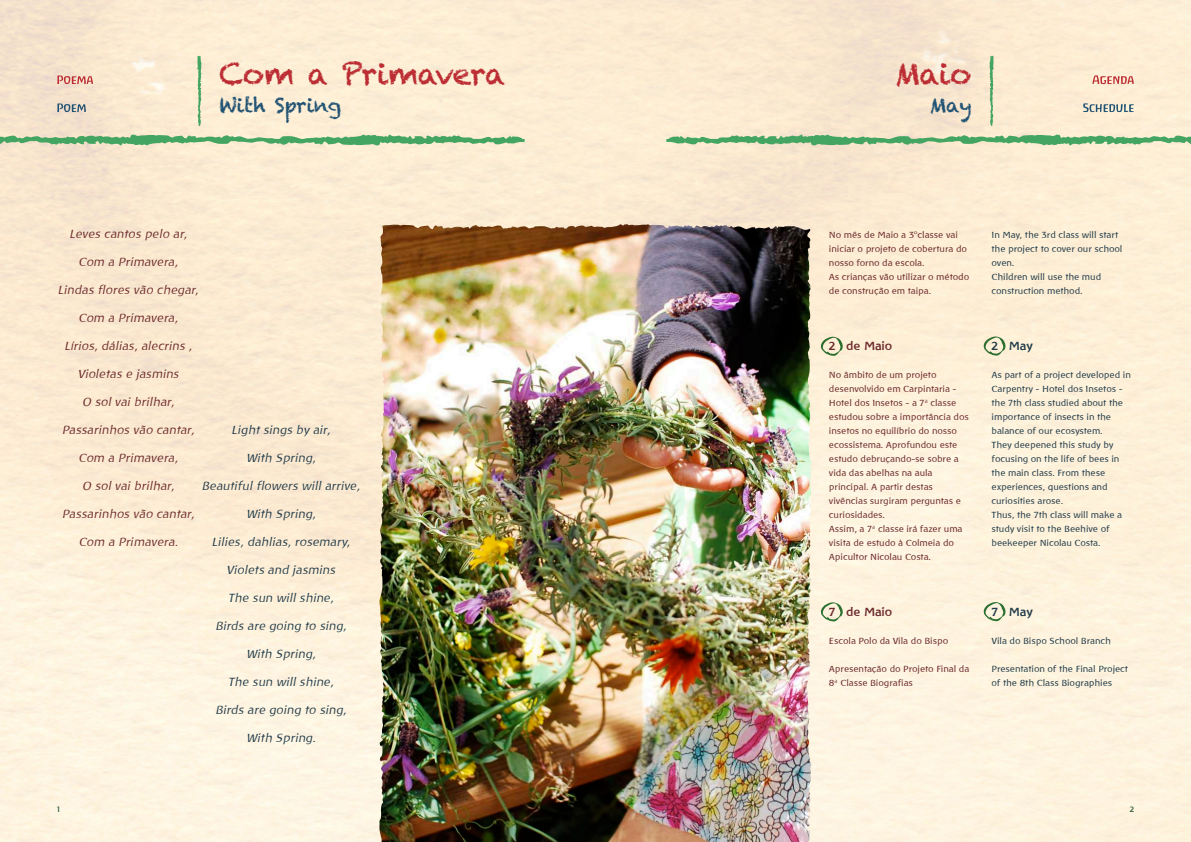
<style>
.page{position:relative;width:1191px;height:842px;background:#fff}
.page>*{position:absolute;margin:0;border:0;box-sizing:border-box;transform-origin:0 0}
.t1{font:30px "Chalkduster";letter-spacing:-.03em;color:#bc2d33}
.t2{font:20px "Chalkduster";letter-spacing:-.025em;color:#1f5172}
.t3{font:italic 12px "Baar Philos";color:#6b292b}
.t4{font:italic 12px "Baar Philos";color:#213b49}
.t5{font:700 12px "Baar Philos";color:#6b292b}
.t6{font:700 12px "Baar Philos";color:#213b49}
.t7{font:9px/14px "Baar Philos";color:#6b292b}
.t8{font:9px/14px "Baar Philos";color:#213b49}
.t9{font:700 8px "Baar Philos";color:#345f43}
</style>
<div class="page">
<img style="left:0;top:0;width:1191px;height:842px">
<img style="left:379px;top:225px;width:429px;height:617px">
<svg style="left:820px;top:337px;width:23px;height:19px"></svg>
<svg style="left:983px;top:336px;width:22px;height:20px"></svg>
<svg style="left:820px;top:602px;width:23px;height:19px"></svg>
<svg style="left:983px;top:602px;width:22px;height:19px"></svg>
<svg style="left:57px;top:76px;width:36px;height:8px"></svg>
<svg style="left:1092px;top:75px;width:41px;height:9px"></svg>
<svg style="left:57px;top:104px;width:29px;height:8px"></svg>
<svg style="left:1083px;top:103px;width:50px;height:9px"></svg>
<svg style="left:666px;top:134px;width:525px;height:12px"></svg>
<svg style="left:989px;top:56px;width:4px;height:70px"></svg>
<svg style="left:0;top:134px;width:524px;height:12px"></svg>
<svg style="left:197px;top:56px;width:5px;height:70px"></svg>
<h1 class="t1" style="left:219px;top:55px;width:288px">Com a Primavera</h1>
<h1 class="t1" style="left:895px;top:55px;width:78px">Maio</h1>
<h2 class="t2" style="left:219px;top:92px;width:124px">With Spring</h2>
<h2 class="t2" style="left:930px;top:92px;width:43px">May</h2>
<h3 class="t3" style="left:69px;top:227px;width:119px">Leves cantos pelo ar,</h3>
<h3 class="t3" style="left:78px;top:255px;width:101px">Com a Primavera,</h3>
<h3 class="t3" style="left:58px;top:283px;width:142px">Lindas flores vão chegar,</h3>
<h3 class="t3" style="left:78px;top:311px;width:101px">Com a Primavera,</h3>
<h3 class="t3" style="left:64px;top:339px;width:129px">Lírios, dálias, alecrins ,</h3>
<h3 class="t3" style="left:77px;top:367px;width:103px">Violetas e jasmins</h3>
<h3 class="t3" style="left:82px;top:395px;width:94px">O sol vai brilhar,</h3>
<h3 class="t3" style="left:62px;top:423px;width:134px">Passarinhos vão cantar,</h3>
<h3 class="t3" style="left:78px;top:451px;width:101px">Com a Primavera,</h3>
<h3 class="t3" style="left:82px;top:479px;width:94px">O sol vai brilhar,</h3>
<h3 class="t3" style="left:62px;top:507px;width:134px">Passarinhos vão cantar,</h3>
<h3 class="t3" style="left:78px;top:535px;width:101px">Com a Primavera.</h3>
<h3 class="t4" style="left:231px;top:423px;width:100px">Light sings by air,</h3>
<h3 class="t4" style="left:246px;top:451px;width:72px">With Spring,</h3>
<h3 class="t4" style="left:201px;top:479px;width:160px">Beautiful flowers will arrive,</h3>
<h3 class="t4" style="left:246px;top:507px;width:72px">With Spring,</h3>
<h3 class="t4" style="left:211px;top:535px;width:140px">Lilies, dahlias, rosemary,</h3>
<h3 class="t4" style="left:226px;top:563px;width:111px">Violets and jasmins</h3>
<h3 class="t4" style="left:228px;top:591px;width:107px">The sun will shine,</h3>
<h3 class="t4" style="left:215px;top:619px;width:133px">Birds are going to sing,</h3>
<h3 class="t4" style="left:246px;top:647px;width:72px">With Spring,</h3>
<h3 class="t4" style="left:228px;top:675px;width:107px">The sun will shine,</h3>
<h3 class="t4" style="left:215px;top:703px;width:133px">Birds are going to sing,</h3>
<h3 class="t4" style="left:246px;top:731px;width:71px">With Spring.</h3>
<p class="t7" style="left:829px;top:228px;width:142px">No mês de Maio a 3°classe vai iniciar o projeto de cobertura do nosso forno da escola.<br>As crianças vão utilizar o método de construção em taipa.</p>
<h3 class="t5" style="left:829px;top:339px;width:65px">2 de Maio</h3>
<p class="t7" style="left:829px;top:368px;width:141px">No âmbito de um projeto desenvolvido em Carpintaria -<br>Hotel dos Insetos - a 7ª classe estudou sobre a importância dos insetos no equilíbrio do nosso ecossistema. Aprofundou este estudo debruçando-se sobre a vida das abelhas na aula principal. A partir destas vivências surgiram perguntas e curiosidades.<br>Assim, a 7ª classe irá fazer uma visita de estudo à Colmeia do<br>Apicultor Nicolau Costa.</p>
<h3 class="t5" style="left:829px;top:605px;width:65px">7 de Maio</h3>
<p class="t7" style="left:829px;top:634px;width:121px">Escola Polo da Vila do Bispo</p>
<p class="t7" style="left:829px;top:662px;width:142px">Apresentação do Projeto Final da<br>8ª Classe Biografias</p>
<p class="t8" style="left:991px;top:228px;width:132px">In May, the 3rd class will start the project to cover our school oven.<br>Children will use the mud construction method.</p>
<h3 class="t6" style="left:991px;top:339px;width:42px">2 May</h3>
<p class="t8" style="left:991px;top:368px;width:141px">As part of a project developed in<br>Carpentry - Hotel dos Insetos - the 7th class studied about the importance of insects in the balance of our ecosystem.<br>They deepened this study by focusing on the life of bees in the main class. From these experiences, questions and curiosities arose.<br>Thus, the 7th class will make a study visit to the Beehive of beekeeper Nicolau Costa.</p>
<h3 class="t6" style="left:991px;top:605px;width:42px">7 May</h3>
<p class="t8" style="left:991px;top:634px;width:121px">Vila do Bispo School Branch</p>
<p class="t8" style="left:991px;top:662px;width:138px">Presentation of the Final Project of the 8th Class Biographies</p>
<p class="t9" style="left:57px;top:805px;width:5px">1</p>
<p class="t9" style="left:1129px;top:805px;width:6px">2</p>
</div>
